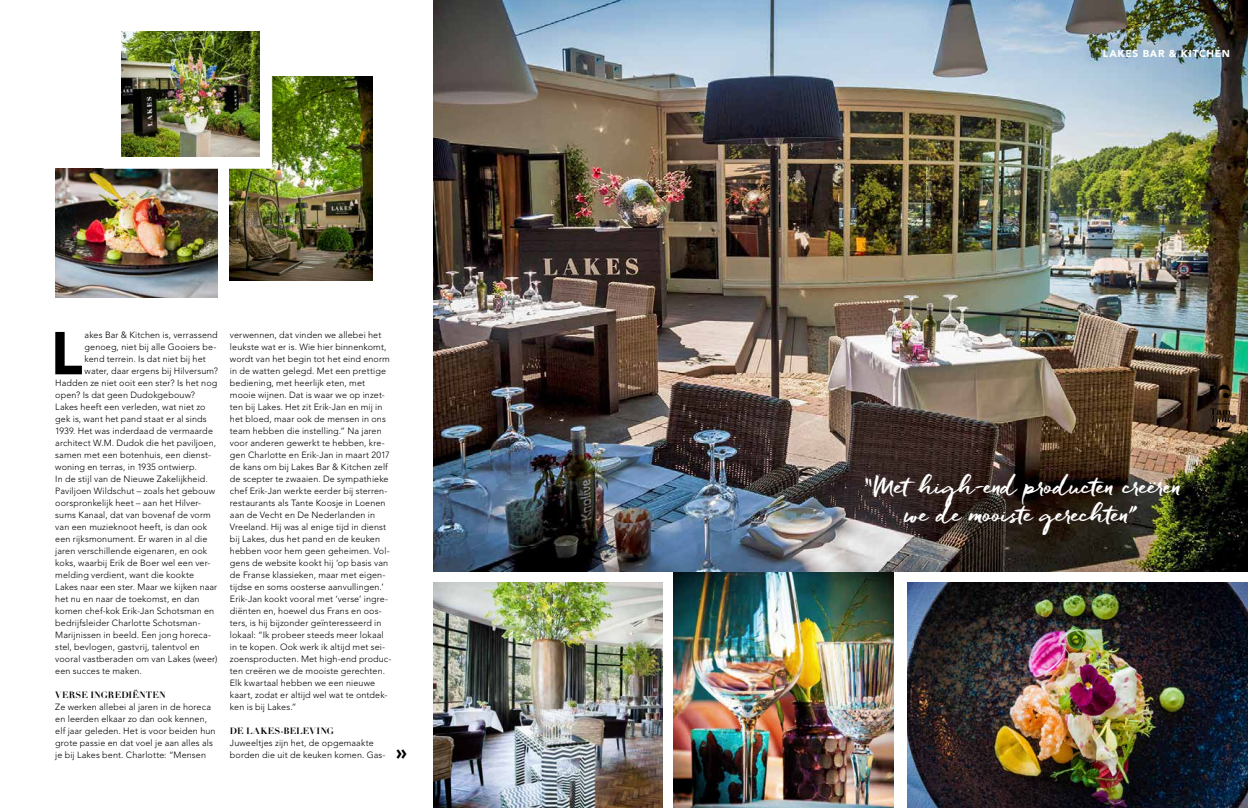
<style>
.page{position:relative;width:1248px;height:808px;background:#fff}
.page>*{position:absolute;margin:0;border:0;box-sizing:border-box;transform-origin:0 0}
.t1{font:900 59.8px "Avenir LT";color:#000}
.t2{font:700 28.5px "Trivia Serif";color:#000}
.t3{font:25px/28px "Freeland";letter-spacing:-.01em;color:#fff;text-align:center}
.t4{font:900 20px "Avenir LT";color:#000}
.t5{font:900 10px "Avenir LT";letter-spacing:.075em;color:#fff}
.t6{font:300 9px/12px "Avenir LT";letter-spacing:.01em;color:#000}
.t7{font:700 9px "Didot";letter-spacing:.015em;color:#000}
</style>
<div class="page">
<img style="left:55px;top:168px;width:163px;height:129px">
<img style="left:230px;top:76px;width:143px;height:205px">
<img style="left:673px;top:572px;width:220px;height:236px">
<img style="left:907px;top:583px;width:340px;height:225px">
<div style="left:103px;top:25px;width:169px;height:144px;background:#fff;border:1px solid #fff"></div>
<img style="left:121px;top:31px;width:138px;height:126px">
<img style="left:433px;top:0;width:814px;height:572px">
<svg style="left:1209px;top:404px;width:21px;height:28px"></svg>
<img style="left:433px;top:583px;width:229px;height:225px">
<h1 class="t1" style="left:51px;top:317px;width:34px">L</h1>
<p class="t6" style="left:85px;top:329px;width:135px">akes Bar &amp; Kitchen is, verrassend</p>
<p class="t6" style="left:85px;top:341px;width:133px">genoeg, niet bij alle Gooiers be-</p>
<p class="t6" style="left:85px;top:353px;width:123px">kend terrein. Is dat niet bij het</p>
<p class="t6" style="left:85px;top:365px;width:135px">water, daar ergens bij Hilversum?</p>
<p class="t6" style="left:55px;top:377px;width:163px">Hadden ze niet ooit een ster? Is het nog</p>
<p class="t6" style="left:55px;top:389px;width:141px">open? Is dat geen Dudokgebouw?</p>
<p class="t6" style="left:55px;top:401px;width:152px">Lakes heeft een verleden, wat niet zo</p>
<p class="t6" style="left:55px;top:413px;width:153px">gek is, want het pand staat er al sinds</p>
<p class="t6" style="left:55px;top:425px;width:159px">1939. Het was inderdaad de vermaarde</p>
<p class="t6" style="left:55px;top:437px;width:162px">architect W.M. Dudok die het paviljoen,</p>
<p class="t6" style="left:55px;top:449px;width:157px">samen met een botenhuis, een dienst-</p>
<p class="t6" style="left:55px;top:461px;width:143px">woning en terras, in 1935 ontwierp.</p>
<p class="t6" style="left:55px;top:473px;width:154px">In de stijl van de Nieuwe Zakelijkheid.</p>
<p class="t6" style="left:55px;top:485px;width:161px">Paviljoen Wildschut – zoals het gebouw</p>
<p class="t6" style="left:55px;top:497px;width:147px">oorspronkelijk heet – aan het Hilver-</p>
<p class="t6" style="left:55px;top:509px;width:157px">sums Kanaal, dat van bovenaf de vorm</p>
<p class="t6" style="left:55px;top:521px;width:153px">van een muzieknoot heeft, is dan ook</p>
<p class="t6" style="left:55px;top:533px;width:154px">een rijksmonument. Er waren in al die</p>
<p class="t6" style="left:55px;top:545px;width:153px">jaren verschillende eigenaren, en ook</p>
<p class="t6" style="left:55px;top:557px;width:157px">koks, waarbij Erik de Boer wel een ver-</p>
<p class="t6" style="left:55px;top:569px;width:140px">melding verdient, want die kookte</p>
<p class="t6" style="left:55px;top:581px;width:163px">Lakes naar een ster. Maar we kijken naar</p>
<p class="t6" style="left:55px;top:593px;width:146px">het nu en naar de toekomst, en dan</p>
<p class="t6" style="left:55px;top:605px;width:160px">komen chef-kok Erik-Jan Schotsman en</p>
<p class="t6" style="left:55px;top:617px;width:147px">bedrijfsleider Charlotte Schotsman-</p>
<p class="t6" style="left:55px;top:629px;width:157px">Marijnissen in beeld. Een jong horeca-</p>
<p class="t6" style="left:55px;top:641px;width:146px">stel, bevlogen, gastvrij, talentvol en</p>
<p class="t6" style="left:55px;top:653px;width:164px">vooral vastberaden om van Lakes (weer)</p>
<p class="t6" style="left:55px;top:665px;width:88px">een succes te maken.</p>
<p class="t7" style="left:55px;top:689px;width:112px">VERSE INGREDIËNTEN</p>
<p class="t6" style="left:55px;top:701px;width:162px">Ze werken allebei al jaren in de horeca en leerden elkaar zo dan ook kennen, elf jaar geleden. Het is voor beiden hun grote passie en dat voel je aan alles als je bij Lakes bent. Charlotte: “Mensen</p>
<p class="t6" style="left:230px;top:329px;width:163px">verwennen, dat vinden we allebei het leukste wat er is. Wie hier binnenkomt, wordt van het begin tot het eind enorm in de watten gelegd. Met een prettige bediening, met heerlijk eten, met mooie wijnen. Dat is waar we op inzet&shy;ten bij Lakes. Het zit Erik-Jan en mij in het bloed, maar ook de mensen in ons team hebben die instelling.” Na jaren voor anderen gewerkt te hebben, kre&shy;gen Charlotte en Erik-Jan in maart 2017 de kans om bij Lakes Bar &amp; Kitchen zelf de scepter te zwaaien. De sympathieke chef Erik-Jan werkte eerder bij sterren&shy;restaurants als Tante Koosje in Loenen aan de Vecht en De Nederlanden in Vreeland. Hij was al enige tijd in dienst bij Lakes, dus het pand en de keuken hebben voor hem geen geheimen. Vol&shy;gens de website kookt hij ‘op basis van de Franse klassieken, maar met eigen&shy;tijdse en soms oosterse aanvullingen.’ Erik-Jan kookt vooral met ‘verse’ ingre&shy;diënten en, hoewel dus Frans en oos&shy;ters, is hij bijzonder geïnteresseerd in lokaal: “Ik probeer steeds meer lokaal in te kopen. Ook werk ik altijd met sei&shy;zoensproducten. Met high-end produc&shy;ten creëren we de mooiste gerechten.<br>Elk kwartaal hebben we een nieuwe kaart, zodat er altijd wel wat te ontdek&shy;ken is bij Lakes.”</p>
<p class="t7" style="left:230px;top:725px;width:105px">DE LAKES-BELEVING</p>
<p class="t6" style="left:230px;top:737px;width:157px">Juweeltjes zijn het, de opgemaakte borden die uit de keuken komen. Gas-</p>
<h3 class="t4" style="left:396px;top:739px;width:12px">»</h3>
<p class="t5" style="left:1102px;top:47px;width:129px">LAKES BAR &amp; KITCHEN</p>
<h2 class="t2" style="left:1203px;top:400px;width:19px;rotate:-90deg">5</h2>
<h3 class="t3" style="left:862px;top:470px;width:320px">“Met high-end producten creëren we de mooiste gerechten”</h3>
</div>
